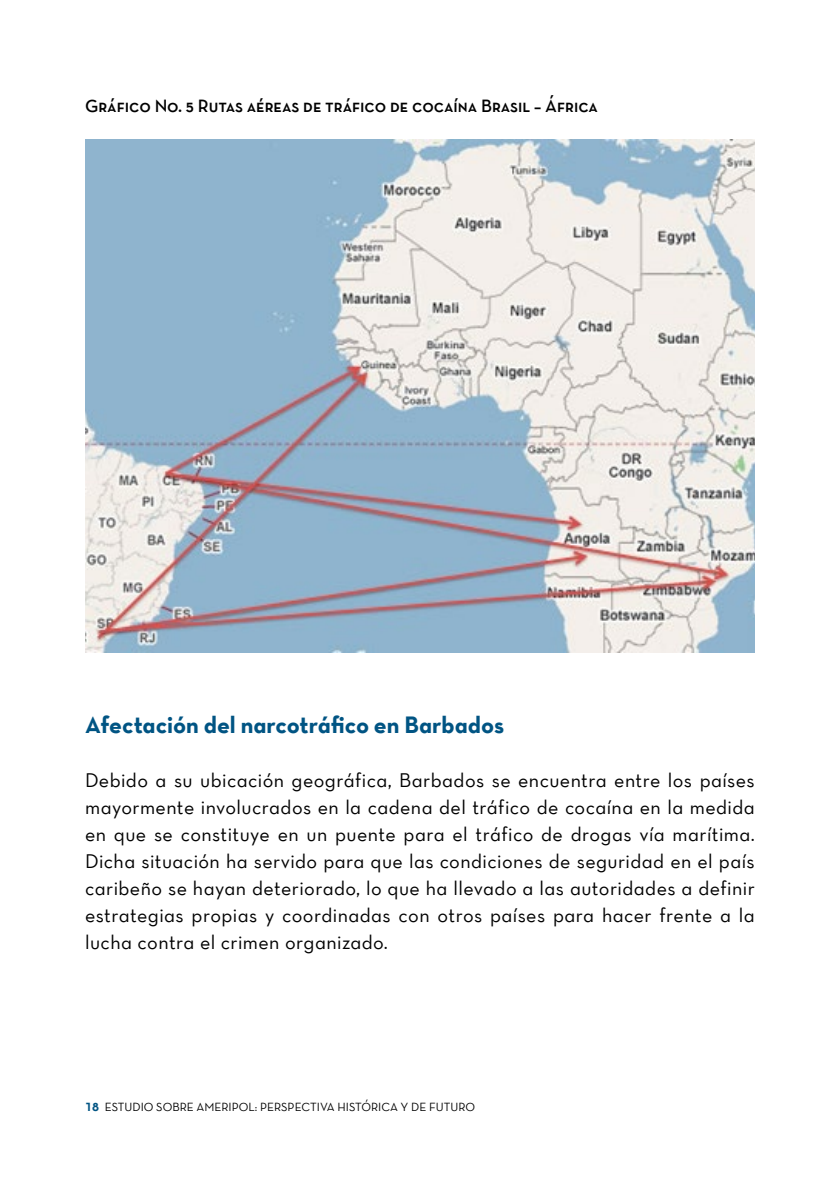
<style>
.page{position:relative;width:840px;height:1191px;background:#fff}
.page>*{position:absolute;margin:0;border:0;box-sizing:border-box;transform-origin:0 0}
.t1{font:24px "Neutra Text TF Bold Alt";color:#005483}
.t2{font:20px/27px "Neutra Text Book Alt";letter-spacing:.02em;color:#000;text-align:justify}
.t3{font:18px "Neutra Text Demi SC";color:#000}
.t4{font:12px "Neutra Text Book SC";color:#000}
.s1{font-family:"Neutra Text TF Bold Alt";color:#005483}
</style>
<div class="page">
<img style="left:85px;top:139px;width:669px;height:513px">
<p class="t3" style="left:85px;top:95px;width:514px">Gráfico No. 5 Rutas aéreas de tráfico de cocaína Brasil – África</p>
<p class="t1" style="left:85px;top:710px;width:420px">Afectación del narcotráfico en Barbados</p>
<p class="t2" style="left:85px;top:766px;width:671px">Debido a su ubicación geográfica, Barbados se encuentra entre los países mayormente involucrados en la cadena del tráfico de cocaína en la medida en que se constituye en un puente para el tráfico de drogas vía marítima.<br>Dicha situación ha servido para que las condiciones de seguridad en el país caribeño se hayan deteriorado, lo que ha llevado a las autoridades a definir estrategias propias y coordinadas con otros países para hacer frente a la lucha contra el crimen organizado.</p>
<p class="t4" style="left:85px;top:1100px;width:391px"><span class="s1">18</span> ESTUDIO SOBRE AMERIPOL: PERSPECTIVA HISTÓRICA Y DE FUTURO</p>
</div>
